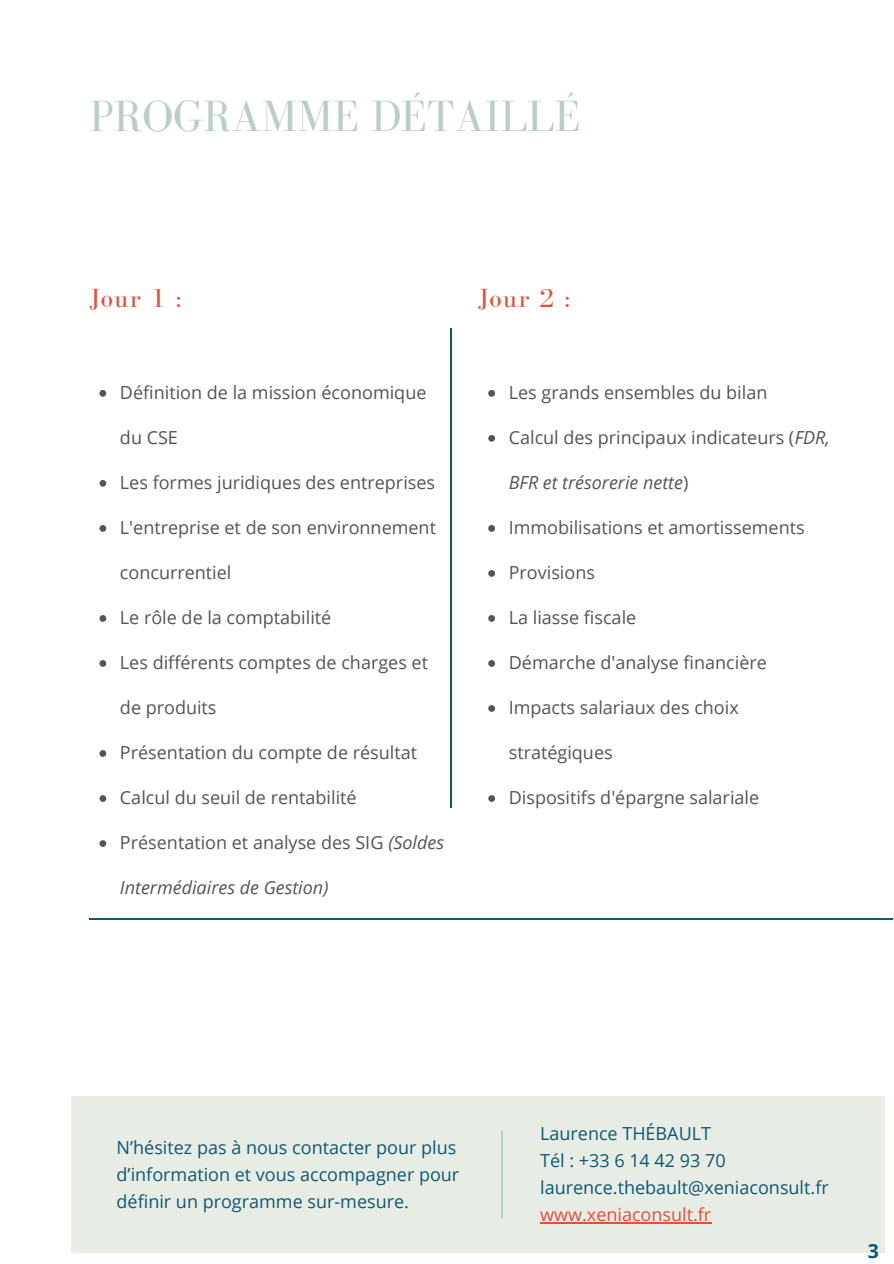
<style>
.page{position:relative;width:894px;height:1264px;background:#fff}
.page>*{position:absolute;margin:0;border:0;box-sizing:border-box;transform-origin:0 0}
.t1{font:45px "Bodoni FLF";color:#bacec9}
.t2{font:27px "Bodoni FLF";letter-spacing:.05em;color:#e94c3a}
.t3{font:700 19.5px "Open Sans";color:#0e5970}
.t4{font:18px "Open Sans";color:#545454}
.t5{font:18px/27px "Open Sans";color:#0e5970}
.t6{font:italic 18px "Open Sans";color:#545454}
.t7{font:18px "Open Sans";color:#e94c3a}
.s1{font-style:italic}
.s2{font-style:normal}
</style>
<div class="page">
<div style="left:71px;top:1095px;width:813px;height:157px;background:#e7ece5"></div>
<hr style="left:501px;top:1130px;width:1px;height:87px;background:#bacec9">
<hr style="left:540px;top:1222px;width:171px;height:1px;background:#e94c3a">
<hr style="left:450px;top:328px;width:1px;height:479px;background:#0e5970">
<svg style="left:99px;top:390px;width:7px;height:7px"></svg>
<svg style="left:99px;top:480px;width:7px;height:7px"></svg>
<svg style="left:99px;top:525px;width:7px;height:7px"></svg>
<svg style="left:99px;top:615px;width:7px;height:7px"></svg>
<svg style="left:99px;top:660px;width:7px;height:7px"></svg>
<svg style="left:99px;top:750px;width:7px;height:7px"></svg>
<svg style="left:99px;top:795px;width:7px;height:7px"></svg>
<svg style="left:99px;top:840px;width:7px;height:7px"></svg>
<svg style="left:488px;top:390px;width:7px;height:7px"></svg>
<svg style="left:488px;top:435px;width:7px;height:7px"></svg>
<svg style="left:488px;top:525px;width:7px;height:7px"></svg>
<svg style="left:488px;top:570px;width:7px;height:7px"></svg>
<svg style="left:488px;top:615px;width:7px;height:7px"></svg>
<svg style="left:488px;top:660px;width:7px;height:7px"></svg>
<svg style="left:488px;top:705px;width:7px;height:7px"></svg>
<svg style="left:488px;top:795px;width:7px;height:7px"></svg>
<hr style="left:89px;top:918px;width:804px;height:1px;background:#0e5970">
<p class="t1" style="left:89px;top:92px;width:492px">PROGRAMME DÉTAILLÉ</p>
<p class="t2" style="left:89px;top:283px;width:94px">Jour 1 :</p>
<p class="t4" style="left:120px;top:380px;width:308px">Définition de la mission économique</p>
<p class="t4" style="left:120px;top:425px;width:59px">du CSE</p>
<p class="t4" style="left:120px;top:470px;width:316px">Les formes juridiques des entreprises</p>
<p class="t4" style="left:120px;top:515px;width:317px">L'entreprise et de son environnement</p>
<p class="t4" style="left:120px;top:560px;width:113px">concurrentiel</p>
<p class="t4" style="left:120px;top:605px;width:213px">Le rôle de la comptabilité</p>
<p class="t4" style="left:120px;top:650px;width:309px">Les différents comptes de charges et</p>
<p class="t4" style="left:120px;top:695px;width:98px">de produits</p>
<p class="t4" style="left:120px;top:740px;width:298px">Présentation du compte de résultat</p>
<p class="t4" style="left:120px;top:785px;width:238px">Calcul du seuil de rentabilité</p>
<p class="t4" style="left:120px;top:830px;width:325px">Présentation et analyse des SIG <span class="s1">(Soldes</span></p>
<p class="t6" style="left:120px;top:875px;width:210px">Intermédiaires de Gestion)</p>
<p class="t2" style="left:478px;top:283px;width:94px">Jour 2 :</p>
<p class="t4" style="left:508px;top:380px;width:260px">Les grands ensembles du bilan</p>
<p class="t4" style="left:508px;top:425px;width:322px">Calcul des principaux indicateurs (<span class="s1">FDR,</span></p>
<p class="t6" style="left:508px;top:470px;width:181px">BFR et trésorerie nette<span class="s2">)</span></p>
<p class="t4" style="left:508px;top:515px;width:297px">Immobilisations et amortissements</p>
<p class="t4" style="left:508px;top:560px;width:88px">Provisions</p>
<p class="t4" style="left:508px;top:605px;width:129px">La liasse fiscale</p>
<p class="t4" style="left:508px;top:650px;width:259px">Démarche d'analyse financière</p>
<p class="t4" style="left:508px;top:695px;width:231px">Impacts salariaux des choix</p>
<p class="t4" style="left:508px;top:740px;width:105px">stratégiques</p>
<p class="t4" style="left:508px;top:785px;width:252px">Dispositifs d'épargne salariale</p>
<h1 class="t5" style="left:117px;top:1133px;width:344px">N’hésitez pas à nous contacter pour plus d’information et vous accompagner pour</h1>
<h2 class="t5" style="left:117px;top:1187px;width:294px">définir un programme sur-mesure.</h2>
<h2 class="t5" style="left:540px;top:1119px;width:172px">Laurence THÉBAULT</h2>
<p class="t5" style="left:540px;top:1146px;width:187px">Tél : +33 6 14 42 93 70</p>
<p class="t5" style="left:540px;top:1173px;width:290px">laurence.thebault@xeniaconsult.fr</p>
<p class="t7" style="left:540px;top:1202px;width:173px">www.xeniaconsult.fr</p>
<p class="t3" style="left:867px;top:1237px;width:13px">3</p>
</div>
